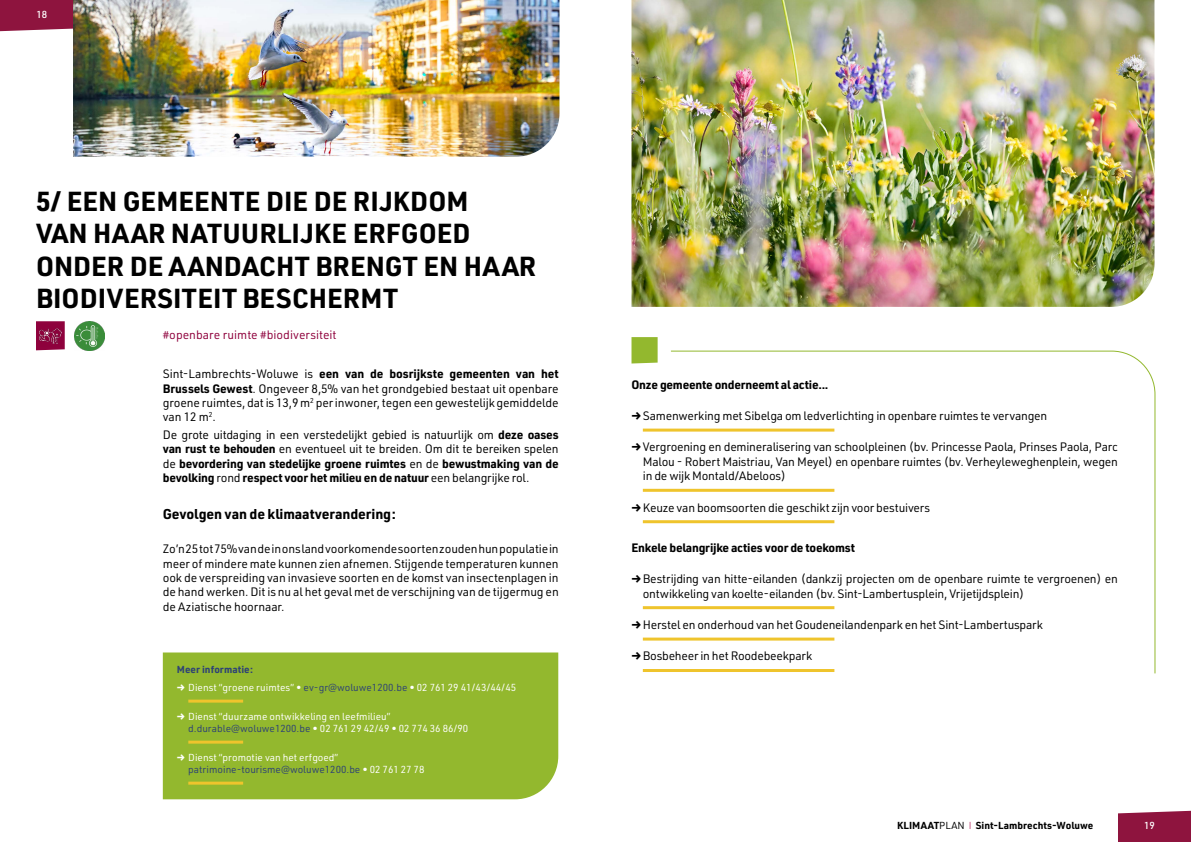
<style>
.page{position:relative;width:1191px;height:842px;background:#fff}
.page>*{position:absolute;margin:0;border:0;box-sizing:border-box;transform-origin:0 0}
.t1{font:700 27px/32.4px "URWDIN";color:#000}
.t2{font:700 14px "URWDIN";letter-spacing:-.01em;color:#000}
.t3{font:12px/14.4px "URWDIN";letter-spacing:-.02em;color:#000;text-align:justify}
.t4{font:700 12px "URWDIN";letter-spacing:-.02em;color:#000}
.t5{font:12px "URWDIN";color:#8f023d}
.t6{font:10px/12px "URWDIN";color:#fff}
.t7{font:700 10px "URWDIN";color:#000}
.t8{font:700 10px "URWDIN";color:#2e4375}
.t9{font:500 10px "URWDIN";color:#fff}
.s1{font-weight:700}
.s2{font-weight:900}
.s3{color:#2e4375}
.s4{font-weight:400}
.s5{font-weight:300;color:#ab1852}
</style>
<div class="page">
<div style="left:0;top:0;width:73px;height:31px;background:#8e143e"></div>
<div style="left:1118px;top:811px;width:73px;height:31px;background:#8e143e"></div>
<img style="left:73px;top:0;width:486px;height:157px">
<svg style="left:670px;top:350px;width:485px;height:324px"></svg>
<hr style="left:643px;top:429px;width:191px;height:3px;background:#efc42c">
<hr style="left:643px;top:489px;width:191px;height:3px;background:#efc42c">
<hr style="left:643px;top:520px;width:191px;height:3px;background:#efc42c">
<hr style="left:643px;top:606px;width:191px;height:3px;background:#efc42c">
<hr style="left:643px;top:638px;width:191px;height:3px;background:#efc42c">
<hr style="left:643px;top:669px;width:191px;height:3px;background:#efc42c">
<div style="left:163px;top:652px;width:395px;height:147px;background:#93b82e"></div>
<hr style="left:188px;top:700px;width:55px;height:3px;background:#efc42c">
<hr style="left:188px;top:741px;width:55px;height:3px;background:#efc42c">
<hr style="left:188px;top:782px;width:55px;height:3px;background:#efc42c">
<svg style="left:631px;top:337px;width:26px;height:26px"></svg>
<img style="left:75px;top:321px;width:29px;height:30px">
<img style="left:631px;top:0;width:523px;height:307px">
<svg style="left:36px;top:321px;width:29px;height:29px"></svg>
<img style="left:39px;top:325px;width:22px;height:21px">
<p class="t9" style="left:36px;top:8px;width:12px">18</p>
<h1 class="t1" style="left:36px;top:184px;width:501px">5/ EEN GEMEENTE DIE DE RIJKDOM<br>VAN HAAR NATUURLIJKE ERFGOED<br>ONDER DE AANDACHT BRENGT EN HAAR<br>BIODIVERSITEIT BESCHERMT</h1>
<p class="t5" style="left:163px;top:327px;width:175px">#openbare ruimte #biodiversiteit</p>
<p class="t3" style="left:163px;top:366px;width:397px">Sint-Lambrechts-Woluwe is <span class="s1">een van de bosrijkste gemeenten van het Brussels Gewest</span>. Ongeveer 8,5% van het grondgebied bestaat uit openbare groene ruimtes, dat is 13,9 m<sup>2</sup> per inwoner, tegen een gewestelijk gemiddelde van 12 m<sup>2</sup>.</p>
<p class="t3" style="left:163px;top:427px;width:397px">De grote uitdaging in een verstedelijkt gebied is natuurlijk om <span class="s1">deze oases van rust te behouden</span> en eventueel uit te breiden. Om dit te bereiken spelen de <span class="s1">bevordering van stedelijke groene ruimtes</span> en de <span class="s1">bewustmaking van de bevolking</span> rond <span class="s1">respect voor het milieu en de natuur</span> een belangrijke rol.</p>
<p class="t2" style="left:163px;top:504px;width:234px">Gevolgen van de klimaatverandering:</p>
<p class="t3" style="left:163px;top:541px;width:397px">Zo’n 25 tot 75% van de in ons land voorkomende soorten zouden hun populatie in meer of mindere mate kunnen zien afnemen. Stijgende temperaturen kunnen ook de verspreiding van invasieve soorten en de komst van insectenplagen in de hand werken. Dit is nu al het geval met de verschijning van de tijgermug en de Aziatische hoornaar.</p>
<p class="t8" style="left:177px;top:662px;width:78px">Meer informatie:</p>
<p class="t6" style="left:177px;top:681px;width:341px"><span class="s2">→</span> Dienst “groene ruimtes” • <span class="s3">ev-gr@woluwe1200.be</span> • 02 761 29 41/43/44/45</p>
<p class="t6" style="left:188px;top:710px;width:281px;text-indent:-11px"><span class="s2">→</span> Dienst “duurzame ontwikkeling en leefmilieu” <span class="s3">d.durable@woluwe1200.be</span> • 02 761 29 42/49 • 02 774 36 86/90</p>
<p class="t6" style="left:188px;top:751px;width:238px;text-indent:-11px"><span class="s2">→</span> Dienst “promotie van het erfgoed” <span class="s3">patrimoine-tourisme@woluwe1200.be</span> • 02 761 27 78</p>
<p class="t4" style="left:631px;top:376px;width:198px">Onze gemeente onderneemt al actie...</p>
<p class="t3" style="left:631px;top:408px;width:417px"><span class="s2">→</span> Samenwerking met Sibelga om ledverlichting in openbare ruimtes te vervangen</p>
<p class="t3" style="left:643px;top:440px;width:476px;text-indent:-11px"><span class="s2">→</span> Vergroening en demineralisering van schoolpleinen (bv. Princesse Paola, Prinses Paola, Parc Malou - Robert Maistriau, Van Meyel) en openbare ruimtes (bv. Verheyleweghenplein, wegen in de wijk Montald/Abeloos)</p>
<p class="t3" style="left:631px;top:500px;width:300px"><span class="s2">→</span> Keuze van boomsoorten die geschikt zijn voor bestuivers</p>
<p class="t4" style="left:631px;top:539px;width:225px">Enkele belangrijke acties voor de toekomst</p>
<p class="t3" style="left:643px;top:571px;width:476px;text-indent:-11px"><span class="s2">→</span> Bestrijding van hitte-eilanden (dankzij projecten om de openbare ruimte te vergroenen) en ontwikkeling van koelte-eilanden (bv. Sint-Lambertusplein, Vrijetijdsplein)</p>
<p class="t3" style="left:631px;top:617px;width:413px"><span class="s2">→</span> Herstel en onderhoud van het Goudeneilandenpark en het Sint-Lambertuspark</p>
<p class="t3" style="left:631px;top:649px;width:182px"><span class="s2">→</span> Bosbeheer in het Roodebeekpark</p>
<p class="t7" style="left:897px;top:819px;width:198px">KLIMAAT<span class="s4">PLAN</span> <span class="s5">I</span> Sint-Lambrechts-Woluwe</p>
<p class="t9" style="left:1144px;top:819px;width:12px">19</p>
</div>
